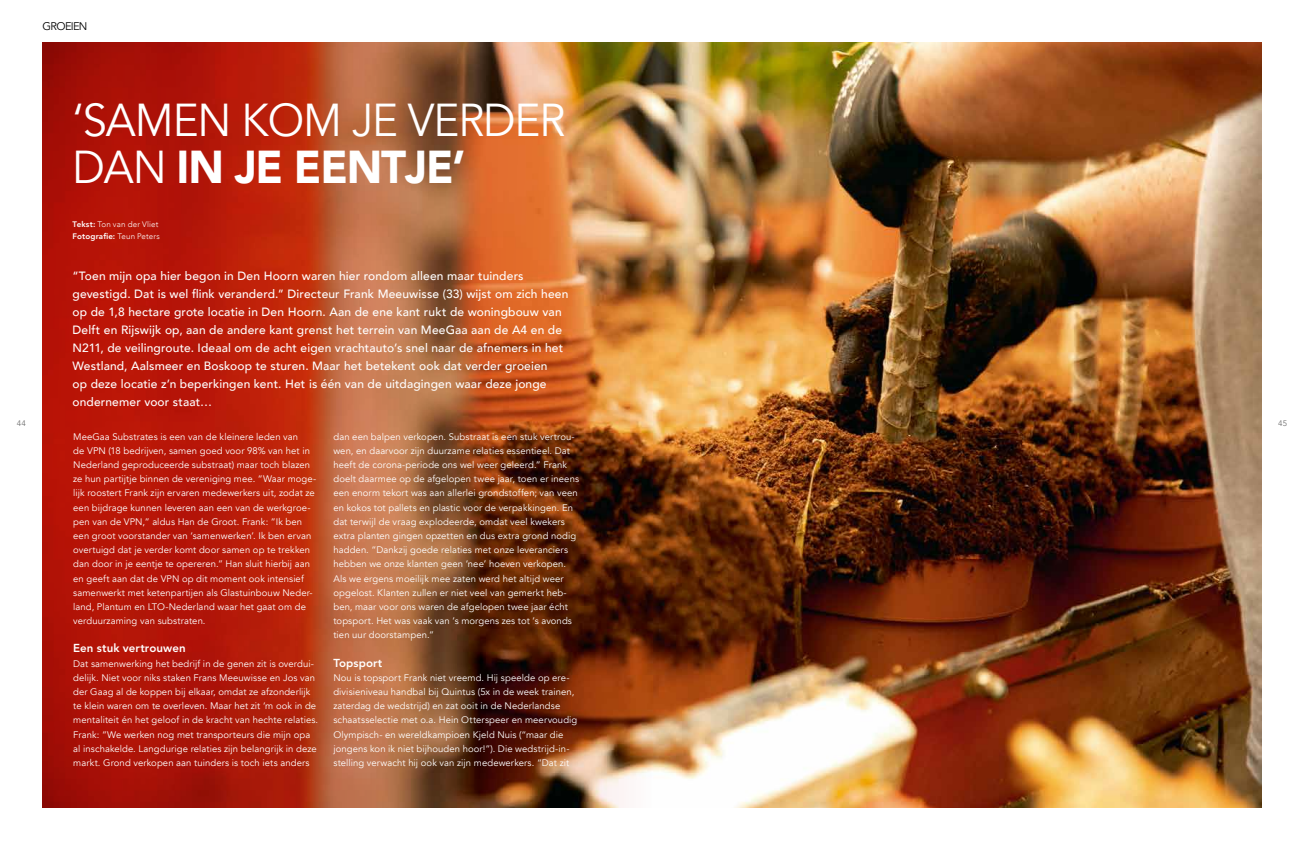
<style>
.page{position:relative;width:1304px;height:851px;background:#fff}
.page>*{position:absolute;margin:0;border:0;box-sizing:border-box;transform-origin:0 0}
.t1{font:46px/47px "Avenir";letter-spacing:-.025em;color:#fff;scale:.95 1}
.t2{font:500 12px/18px "Avenir";letter-spacing:.01em;color:#fff}
.t3{font:800 11.5px "Avenir LT Std";letter-spacing:.005em;color:#fff}
.t4{font:11px "Avenir LT Std";letter-spacing:-.055em;color:#000}
.t5{font:9.5px/14.2px "Avenir";letter-spacing:.01em;color:#fff}
.t6{font:300 8px/12px "Avenir";letter-spacing:.02em;color:#fff}
.t7{font:8px "Avenir";color:#6f6f6f}
.s1{font-weight:900}
.s2{font-weight:800}
</style>
<div class="page">
<img style="left:652px;top:43px;width:609px;height:764px">
<img style="left:43px;top:43px;width:609px;height:764px">
<p class="t4" style="left:43px;top:20px;width:46px">GROEIEN</p>
<h1 class="t1" style="left:73px;top:98px;width:520px">‘SAMEN KOM JE VERDER<br>DAN <span class="s1">IN JE EENTJE’</span></h1>
<p class="t6" style="left:73px;top:218px;width:89px"><span class="s2">Tekst:</span> Ton van der Vliet<br><span class="s2">Fotografie:</span> Teun Peters</p>
<p class="t2" style="left:73px;top:266px;width:497px">“Toen mijn opa hier begon in Den Hoorn waren hier rondom alleen maar tuinders gevestigd. Dat is wel flink veranderd.” Directeur Frank Meeuwisse (33) wijst om zich heen op de 1,8 hectare grote locatie in Den Hoorn. Aan de ene kant rukt de woningbouw van Delft en Rijswijk op, aan de andere kant grenst het terrein van MeeGaa aan de A4 en de N211, de veilingroute. Ideaal om de acht eigen vrachtauto’s snel naar de afnemers in het Westland, Aalsmeer en Boskoop te sturen. Maar het betekent ook dat verder groeien<br>op deze locatie z’n beperkingen kent. Het is één van de uitdagingen waar deze jonge ondernemer voor staat…</p>
<p class="t7" style="left:17px;top:418px;width:11px">44</p>
<p class="t7" style="left:1278px;top:418px;width:10px">45</p>
<p class="t5" style="left:73px;top:429px;width:244px">MeeGaa Substrates is een van de kleinere leden van<br>de VPN (18 bedrijven, samen goed voor 98% van het in Nederland geproduceerde substraat) maar toch blazen ze hun partijtje binnen de vereniging mee. “Waar moge&shy;lijk roostert Frank zijn ervaren medewerkers uit, zodat ze een bijdrage kunnen leveren aan een van de werkgroe&shy;pen van de VPN,” aldus Han de Groot. Frank: ”Ik ben een groot voorstander van ‘samenwerken’. Ik ben ervan overtuigd dat je verder komt door samen op te trekken dan door in je eentje te opereren.” Han sluit hierbij aan en geeft aan dat de VPN op dit moment ook intensief samenwerkt met ketenpartijen als Glastuinbouw Neder&shy;land, Plantum en LTO-Nederland waar het gaat om de verduurzaming van substraten.</p>
<p class="t3" style="left:73px;top:641px;width:114px">Een stuk vertrouwen</p>
<p class="t5" style="left:73px;top:656px;width:247px">Dat samenwerking het bedrijf in de genen zit is overdui&shy;delijk. Niet voor niks staken Frans Meeuwisse en Jos van der Gaag al de koppen bij elkaar, omdat ze afzonderlijk te klein waren om te overleven. Maar het zit ‘m ook in de mentaliteit én het geloof in de kracht van hechte relaties.<br>Frank: ”We werken nog met transporteurs die mijn opa al inschakelde. Langdurige relaties zijn belangrijk in deze markt. Grond verkopen aan tuinders is toch iets anders</p>
<p class="t5" style="left:333px;top:429px;width:247px">dan een balpen verkopen. Substraat is een stuk vertrou&shy;wen, en daarvoor zijn duurzame relaties essentieel. Dat heeft de corona-periode ons wel weer geleerd.” Frank doelt daarmee op de afgelopen twee jaar, toen er ineens een enorm tekort was aan allerlei grondstoffen; van veen en kokos tot pallets en plastic voor de verpakkingen. En dat terwijl de vraag explodeerde, omdat veel kwekers extra planten gingen opzetten en dus extra grond nodig hadden. “Dankzij goede relaties met onze leveranciers hebben we onze klanten geen ‘nee’ hoeven verkopen.<br>Als we ergens moeilijk mee zaten werd het altijd weer opgelost. Klanten zullen er niet veel van gemerkt heb&shy;ben, maar voor ons waren de afgelopen twee jaar écht topsport. Het was vaak van ’s morgens zes tot ’s avonds tien uur doorstampen.”</p>
<p class="t3" style="left:333px;top:655px;width:51px">Topsport</p>
<p class="t5" style="left:333px;top:670px;width:245px">Nou is topsport Frank niet vreemd. Hij speelde op ere&shy;divisieniveau handbal bij Quintus (5x in de week trainen, zaterdag de wedstrijd) en zat ooit in de Nederlandse schaatsselectie met o.a. Hein Otterspeer en meervoudig Olympisch- en wereldkampioen Kjeld Nuis (“maar die jongens kon ik niet bijhouden hoor!”). Die wedstrijd-in&shy;stelling verwacht hij ook van zijn medewerkers. “Dat zit</p>
</div>
